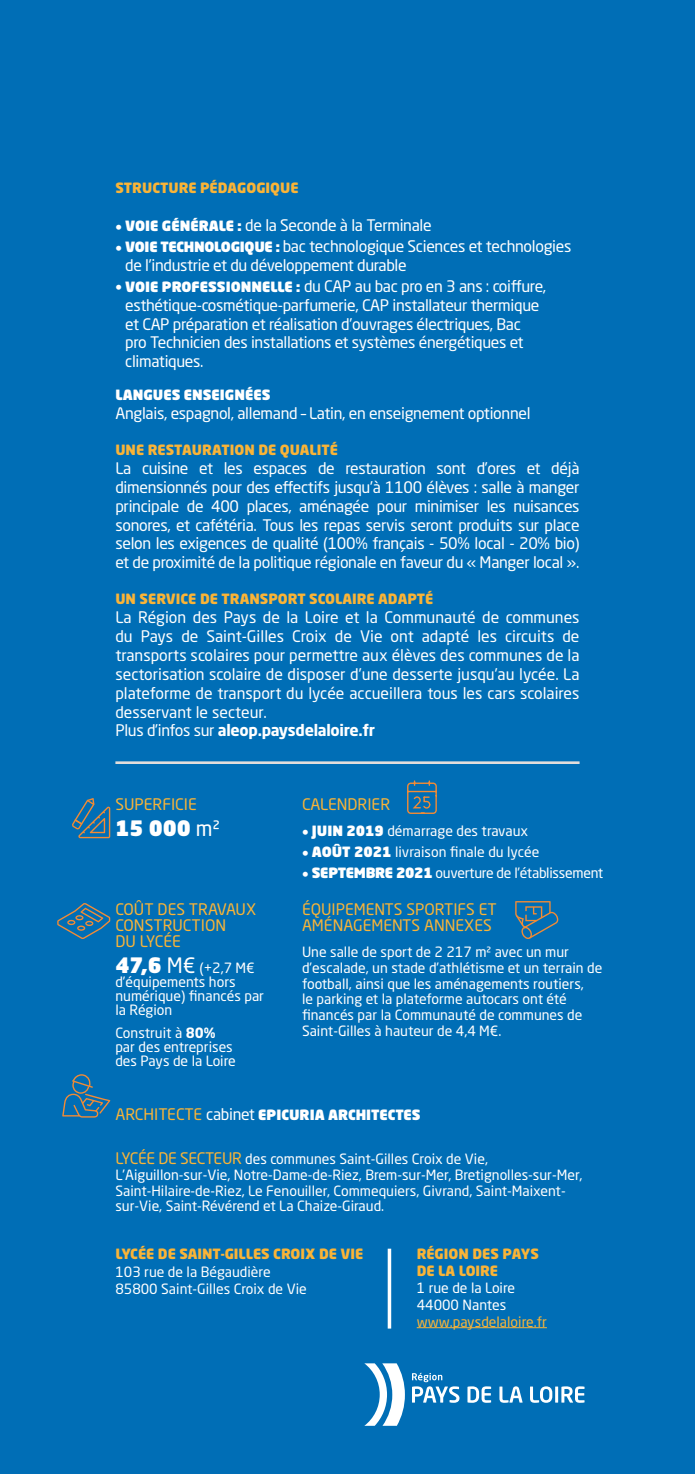
<style>
.page{position:relative;width:695px;height:1474px;background:#fff}
.page>*{position:absolute;margin:0;border:0;box-sizing:border-box;transform-origin:0 0}
.t1{font:900 21px "Neo Sans Std";color:#fff}
.t2{font:15.75px/18.9px "Neo Sans Std";letter-spacing:-.02em;color:#fff}
.t3{font:15.75px/18.9px "Neo Sans Std";color:#fff}
.t4{font:15.75px/15.8px "Neo Sans Std";color:#fab437}
.t5{font:14px/15.8px "Neo Sans Std";color:#fff}
.t6{font:900 14px/16.8px "Neo Sans Std";color:#fab437}
.t7{font:900 14px "Neo Sans Std";color:#fff}
.t8{font:14px "Neo Sans Std";letter-spacing:-.02em;color:#fff}
.t9{font:14px "Neo Sans Std";color:#fab437}
.s1{font-weight:900;font-size:14px}
.s2{font-weight:700}
.s3{font-weight:400}
.s4{font-weight:900;font-size:21px}
.s5{font-size:21px}
.s6{font-size:15.75px}
.s7{font-weight:900}
.s8{font-weight:400;font-size:15.75px;color:#fab437}
.s9{font-weight:400;font-size:15.75px}
.s10{font-size:15.75px;color:#fab437}
</style>
<div class="page">
<div style="left:0;top:0;width:694px;height:1473px;background:#006eb6"></div>
<svg style="left:412px;top:1372px;width:47px;height:30px"></svg>
<svg style="left:467px;top:1386px;width:24px;height:16px"></svg>
<svg style="left:499px;top:1386px;width:23px;height:16px"></svg>
<svg style="left:530px;top:1386px;width:22px;height:16px"></svg>
<hr style="left:555px;top:1386px;width:3px;height:16px;background:#fff">
<svg style="left:561px;top:1386px;width:23px;height:16px"></svg>
<svg style="left:364px;top:1363px;width:41px;height:62px"></svg>
<hr style="left:416px;top:1327px;width:131px;height:1px;background:#fab437">
<svg style="left:387px;top:1248px;width:4px;height:80px"></svg>
<hr style="left:115px;top:761px;width:464px;height:3px;background:#e2dddb">
<svg style="left:72px;top:798px;width:38px;height:40px"></svg>
<svg style="left:515px;top:901px;width:43px;height:38px"></svg>
<svg style="left:62px;top:1074px;width:48px;height:43px"></svg>
<svg style="left:57px;top:903px;width:53px;height:36px"></svg>
<svg style="left:407px;top:780px;width:30px;height:34px"></svg>
<p class="t6" style="left:115px;top:179px;width:185px">STRUCTURE PÉDAGOGIQUE</p>
<p class="t2" style="left:115px;top:215px;width:318px">• <span class="s1">VOIE GÉNÉRALE :</span> de la Seconde à la Terminale</p>
<p class="t2" style="left:125px;top:236px;width:447px;text-indent:-10px">• <span class="s1">VOIE TECHNOLOGIQUE :</span> bac technologique Sciences et technologies de l’industrie et du développement durable</p>
<p class="t2" style="left:125px;top:276px;width:422px;text-indent:-10px">• <span class="s1">VOIE PROFESSIONNELLE :</span> du CAP au bac pro en 3 ans : coiffure, esthétique-cosmétique-parfumerie, CAP installateur thermique et CAP préparation et réalisation d’ouvrages électriques, Bac pro Technicien des installations et systèmes énergétiques et climatiques.</p>
<p class="t7" style="left:115px;top:386px;width:156px">LANGUES ENSEIGNÉES</p>
<p class="t2" style="left:115px;top:404px;width:416px">Anglais, espagnol, allemand – Latin, en enseignement optionnel</p>
<p class="t6" style="left:115px;top:441px;width:224px">UNE RESTAURATION DE QUALITÉ</p>
<p class="t2" style="left:115px;top:458px;width:465px;text-align:justify">La cuisine et les espaces de restauration sont d’ores et déjà dimensionnés pour des effectifs jusqu’à 1100 élèves : salle à manger principale de 400 places, aménagée pour minimiser les nuisances sonores, et cafétéria. Tous les repas servis seront produits sur place selon les exigences de qualité (100% français - 50% local - 20% bio) et de proximité de la politique régionale en faveur du « Manger local ».</p>
<p class="t6" style="left:115px;top:590px;width:319px">UN SERVICE DE TRANSPORT SCOLAIRE ADAPTÉ</p>
<p class="t3" style="left:115px;top:607px;width:465px">La Région des Pays de la Loire et la Communauté de communes du Pays de Saint-Gilles Croix de Vie ont adapté les circuits de transports scolaires pour permettre aux élèves des communes de la sectorisation scolaire de disposer d’une desserte jusqu’au lycée. La plateforme de transport du lycée accueillera tous les cars scolaires desservant le secteur.<br>Plus d’infos sur <span class="s2">aleop.paysdelaloire.fr</span></p>
<p class="t4" style="left:115px;top:796px;width:83px">SUPERFICIE</p>
<h1 class="t1" style="left:115px;top:814px;width:106px">15 000 <span class="s3">m²</span></h1>
<p class="t4" style="left:115px;top:901px;width:142px">COÛT DES TRAVAUX<br>CONSTRUCTION<br>DU LYCÉE</p>
<p class="t5" style="left:115px;top:960px;width:150px;line-height:14px"><span class="s4">47,6</span> <span class="s5">M€</span> (+2,7 M€ d’équipements hors numérique) financés par la Région</p>
<p class="t5" style="left:115px;top:1025px;width:122px;line-height:14px">Construit à <span class="s2">80% </span>par des entreprises des Pays de la Loire</p>
<p class="t4" style="left:302px;top:796px;width:90px">CALENDRIER</p>
<p class="t5" style="left:302px;top:823px;width:227px"><span class="s6">•</span> <span class="s7">JUIN 2019</span> démarrage des travaux</p>
<p class="t5" style="left:302px;top:844px;width:239px"><span class="s6">•</span> <span class="s7">AOÛT 2021</span> livraison finale du lycée</p>
<p class="t8" style="left:302px;top:864px;width:303px"><span class="s6">•</span> <span class="s7">SEPTEMBRE 2021</span> ouverture de l’établissement</p>
<p class="t4" style="left:302px;top:901px;width:196px">ÉQUIPEMENTS SPORTIFS ET<br>AMÉNAGEMENTS ANNEXES</p>
<p class="t5" style="left:302px;top:944px;width:302px">Une salle de sport de 2 217 m² avec un mur d’escalade, un stade d’athlétisme et un terrain de football, ainsi que les aménagements routiers,<br>le parking et la plateforme autocars ont été financés par la Communauté de communes de Saint-Gilles à hauteur de 4,4 M€.</p>
<p class="t7" style="left:115px;top:1105px;width:307px"><span class="s8">ARCHITECTE</span> <span class="s9">cabinet</span> EPICURIA ARCHITECTES</p>
<p class="t5" style="left:115px;top:1150px;width:468px"><span class="s10">LYCÉE DE SECTEUR</span> des communes Saint-Gilles Croix de Vie, L’Aiguillon-sur-Vie, Notre-Dame-de-Riez, Brem-sur-Mer, Bretignolles-sur-Mer, Saint-Hilaire-de-Riez, Le Fenouiller, Commequiers, Givrand, Saint-Maixent&shy;sur-Vie, Saint-Révérend et La Chaize-Giraud.</p>
<p class="t6" style="left:115px;top:1245px;width:249px">LYCÉE DE SAINT-GILLES CROIX DE VIE</p>
<p class="t5" style="left:115px;top:1262px;width:193px;line-height:17.5px">103 rue de la Bégaudière<br>85800 Saint-Gilles Croix de Vie</p>
<p class="t6" style="left:416px;top:1245px;width:124px">RÉGION DES PAYS<br>DE LA LOIRE</p>
<p class="t5" style="left:416px;top:1279px;width:100px;line-height:16.8px">1 rue de la Loire<br>44000 Nantes</p>
<p class="t9" style="left:416px;top:1312px;width:132px">www.paysdelaloire.fr</p>
</div>
